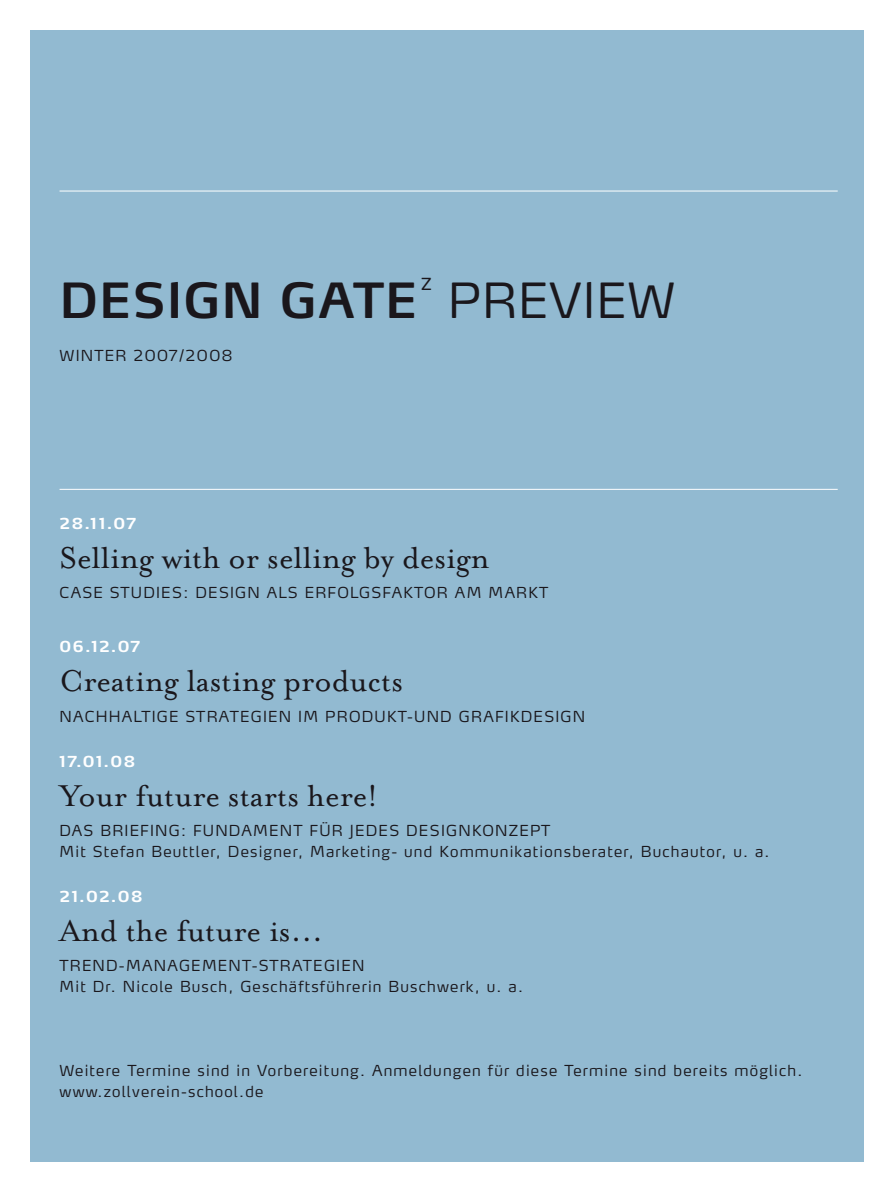
<style>
.page{position:relative;width:893px;height:1191px;background:#fff}
.page>*{position:absolute;margin:0;border:0;box-sizing:border-box;transform-origin:0 0}
.t1{font:600 48px "Max LF";letter-spacing:.02em;color:#1a171c}
.t2{font:300 48px "Max LF";letter-spacing:.02em;color:#1a171c}
.t3{font:34.5px "Mrs Eaves Roman";color:#1a171c}
.t4{font:16.5px "Max LF";color:#1a171c}
.t5{font:300 15px/21px "Max LF";letter-spacing:.08em;color:#1a171c}
.t6{font:700 15px "Max LF";letter-spacing:.1em;color:#fff}
</style>
<div class="page">
<div style="left:30px;top:30px;width:833px;height:1131px;background:#92bad1"></div>
<hr style="left:60px;top:191px;width:778px;height:1px;background:#fff">
<hr style="left:60px;top:489px;width:778px;height:1px;background:#fff">
<p class="t1" style="left:60px;top:270px;width:359px">DESIGN GATE</p>
<p class="t4" style="left:421px;top:273px;width:12px">Z</p>
<p class="t2" style="left:448px;top:270px;width:229px">PREVIEW</p>
<p class="t5" style="left:60px;top:344px;width:174px">WINTER 2007/2008</p>
<p class="t6" style="left:60px;top:514px;width:78px">28.11.07</p>
<p class="t3" style="left:60px;top:539px;width:432px">Selling with or selling by design</p>
<p class="t5" style="left:60px;top:582px;width:490px">CASE STUDIES: DESIGN ALS ERFOLGSFAKTOR AM MARKT</p>
<p class="t6" style="left:60px;top:637px;width:82px">06.12.07</p>
<p class="t3" style="left:60px;top:662px;width:345px">Creating lasting products</p>
<p class="t5" style="left:60px;top:705px;width:527px">NACHHALTIGE STRATEGIEN IM PRODUKT-UND GRAFIKDESIGN</p>
<p class="t6" style="left:60px;top:751px;width:77px">17.01.08</p>
<p class="t3" style="left:60px;top:776px;width:320px">Your future starts here!</p>
<p class="t5" style="left:60px;top:819px;width:711px">DAS BRIEFING: FUNDAMENT FÜR JEDES DESIGNKONZEPT<br>Mit Stefan Beuttler, Designer, Marketing- und Kommunikationsberater, Buchautor, u. a.</p>
<p class="t6" style="left:60px;top:886px;width:84px">21.02.08</p>
<p class="t3" style="left:60px;top:911px;width:265px">And the future is...</p>
<p class="t5" style="left:60px;top:954px;width:465px">TREND-MANAGEMENT-STRATEGIEN<br>Mit Dr. Nicole Busch, Geschäftsführerin Buschwerk, u. a.</p>
<p class="t5" style="left:60px;top:1059px;width:744px">Weitere Termine sind in Vorbereitung. Anmeldungen für diese Termine sind bereits möglich. www.zollverein-school.de</p>
</div>
